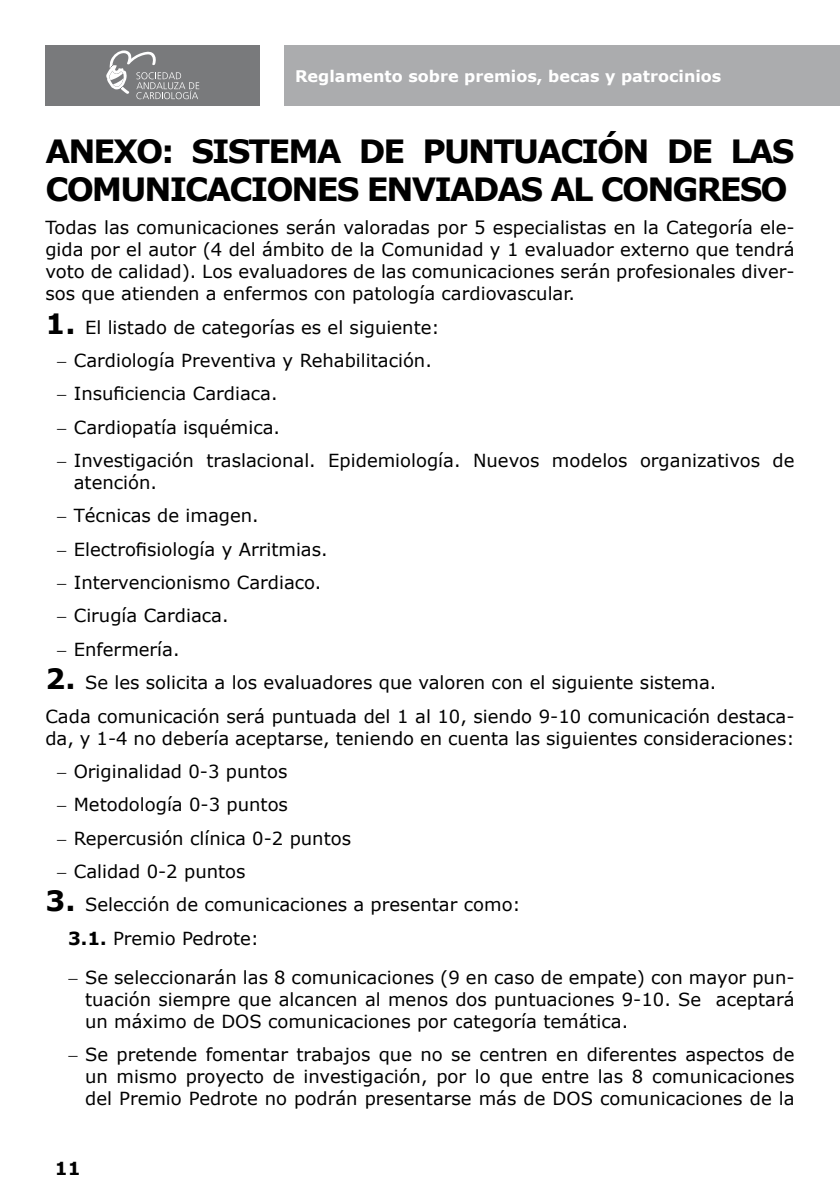
<style>
.page{position:relative;width:840px;height:1191px;background:#fff}
.page>*{position:absolute;margin:0;border:0;box-sizing:border-box;transform-origin:0 0}
.t1{font:700 32px/38.4px "Verdana";letter-spacing:-.06em;color:#000}
.t2{font:18px/33.4px "Verdana";color:#000}
.t3{font:700 18px "Verdana";color:#000}
.t4{font:700 16px "Verdana";color:#fff}
.s1{font-weight:700;font-size:28px}
.s2{font-weight:700}
</style>
<div class="page">
<div style="left:284px;top:45px;width:555px;height:61px;background:#abacae"></div>
<div style="left:45px;top:45px;width:215px;height:61px;background:#797a7c"></div>
<svg style="left:106px;top:50px;width:93px;height:49px"></svg>
<p class="t4" style="left:295px;top:64px;width:427px">Reglamento sobre premios, becas y patrocinios</p>
<h1 class="t1" style="left:45px;top:131px;width:750px">ANEXO: SISTEMA DE PUNTUACIÓN DE LAS<br>COMUNICACIONES ENVIADAS AL CONGRESO</h1>
<p class="t2" style="left:45px;top:216px;width:750px;line-height:22px;text-align:justify">Todas las comunicaciones serán valoradas por 5 especialistas en la Categoría ele&shy;gida por el autor (4 del ámbito de la Comunidad y 1 evaluador externo que tendrá voto de calidad). Los evaluadores de las comunicaciones serán profesionales diver&shy;sos que atienden a enfermos con patología cardiovascular.</p>
<p class="t2" style="left:57px;top:310px;width:739px;text-indent:-11px"><span class="s1">1.</span> El listado de categorías es el siguiente:<br>− Cardiología Preventiva y Rehabilitación.<br>− Insuficiencia Cardiaca.<br>− Cardiopatía isquémica.<br>− Investigación traslacional. Epidemiología. Nuevos modelos organizativos de</p>
<p class="t2" style="left:57px;top:465px;width:272px;text-indent:17px">atención.<br>− Técnicas de imagen.<br>− Electrofisiología y Arritmias. − Intervencionismo Cardiaco. − Cirugía Cardiaca.<br>− Enfermería.</p>
<p class="t2" style="left:45px;top:666px;width:750px"><span class="s1">2.</span> Se les solicita a los evaluadores que valoren con el siguiente sistema.<br>Cada comunicación será puntuada del 1 al 10, siendo 9-10 comunicación destaca-</p>
<p class="t2" style="left:57px;top:721px;width:739px;text-indent:-11px">da, y 1-4 no debería aceptarse, teniendo en cuenta las siguientes consideraciones: − Originalidad 0-3 puntos<br>− Metodología 0-3 puntos<br>− Repercusión clínica 0-2 puntos<br>− Calidad 0-2 puntos</p>
<p class="t2" style="left:68px;top:888px;width:454px;text-indent:-23px"><span class="s1">3.</span> Selección de comunicaciones a presentar como:<br><span class="s2">3.1.</span> Premio Pedrote:</p>
<p class="t2" style="left:85px;top:966px;width:710px;line-height:22px;text-align:justify;text-indent:-17px">− Se seleccionarán las 8 comunicaciones (9 en caso de empate) con mayor pun&shy;tuación siempre que alcancen al menos dos puntuaciones 9-10. Se aceptará un máximo de DOS comunicaciones por categoría temática.</p>
<p class="t2" style="left:85px;top:1043px;width:710px;line-height:22px;text-align:justify;text-indent:-17px">− Se pretende fomentar trabajos que no se centren en diferentes aspectos de un mismo proyecto de investigación, por lo que entre las 8 comunicaciones del Premio Pedrote no podrán presentarse más de DOS comunicaciones de la</p>
<p class="t3" style="left:55px;top:1155px;width:27px">11</p>
</div>
